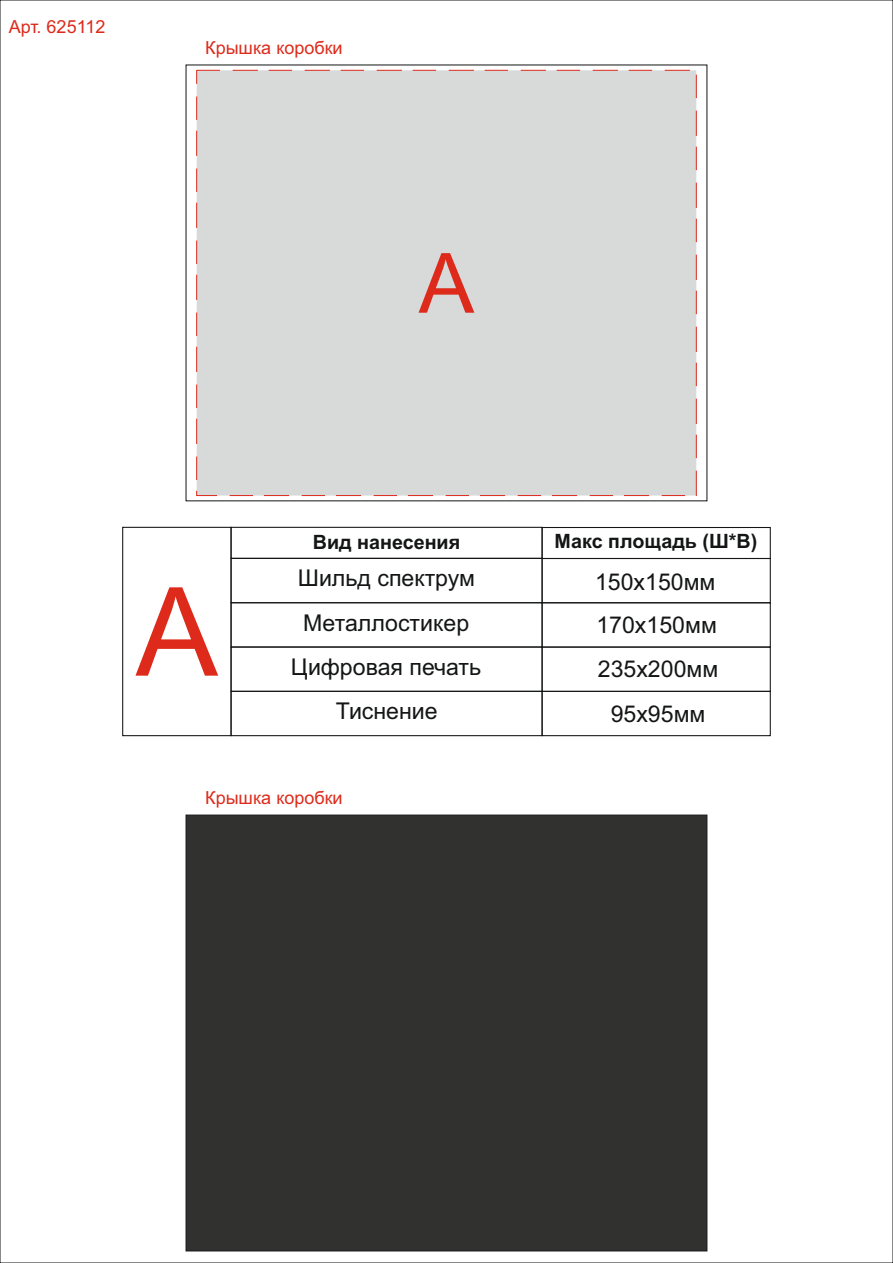
<style>
.page{position:relative;width:893px;height:1263px;background:#fff}
.page>*{position:absolute;margin:0;border:0;box-sizing:border-box;transform-origin:0 0}
.t1{font:123.3px "Arial";color:#dd2a1b}
.t2{font:83.18px "Arial";color:#dd2a1b}
.t3{font:23.1px "Arial";color:#141515}
.t4{font:700 19.73px "Arial";color:#141515}
.t5{font:18px "Arial";color:#dd2a1b}
</style>
<div class="page">
<div style="left:196px;top:70px;width:501px;height:426px;background:#d8d9d9"></div>
<div style="left:186px;top:815px;width:521px;height:436px;background:#313130"></div>
<div style="left:231px;top:527px;width:312px;height:32px;border:1px solid #141515"></div>
<div style="left:231px;top:558px;width:312px;height:45px;border:1px solid #141515"></div>
<div style="left:122px;top:527px;width:110px;height:209px;border:1px solid #141515"></div>
<div style="left:542px;top:527px;width:229px;height:32px;border:1px solid #141515"></div>
<div style="left:542px;top:602px;width:229px;height:46px;border:1px solid #141515"></div>
<div style="left:542px;top:558px;width:229px;height:45px;border:1px solid #141515"></div>
<div style="left:231px;top:646px;width:312px;height:46px;border:1px solid #141515"></div>
<div style="left:542px;top:646px;width:229px;height:46px;border:1px solid #141515"></div>
<div style="left:231px;top:691px;width:312px;height:45px;border:1px solid #141515"></div>
<div style="left:542px;top:691px;width:229px;height:45px;border:1px solid #141515"></div>
<p class="t5" style="left:9px;top:20px;width:98px">Арт. 625112</p>
<p class="t5" style="left:205px;top:41px;width:139px">Крышка коробки</p>
<h2 class="t2" style="left:419px;top:252px;width:57px">А</h2>
<h1 class="t1" style="left:136px;top:586px;width:84px">А</h1>
<p class="t4" style="left:313px;top:535px;width:149px">Вид нанесения</p>
<p class="t4" style="left:555px;top:534px;width:204px">Макс площадь (Ш*В)</p>
<p class="t3" style="left:298px;top:570px;width:179px">Шильд спектрум</p>
<p class="t3" style="left:595px;top:573px;width:122px">150х150мм</p>
<p class="t3" style="left:303px;top:614px;width:168px">Металлостикер</p>
<p class="t3" style="left:596px;top:616px;width:122px">170х150мм</p>
<p class="t3" style="left:291px;top:658px;width:192px">Цифровая печать</p>
<p class="t3" style="left:598px;top:660px;width:122px">235х200мм</p>
<p class="t3" style="left:336px;top:703px;width:103px">Тиснение</p>
<p class="t3" style="left:611px;top:705px;width:96px">95х95мм</p>
<p class="t5" style="left:205px;top:791px;width:139px">Крышка коробки</p>
</div>
